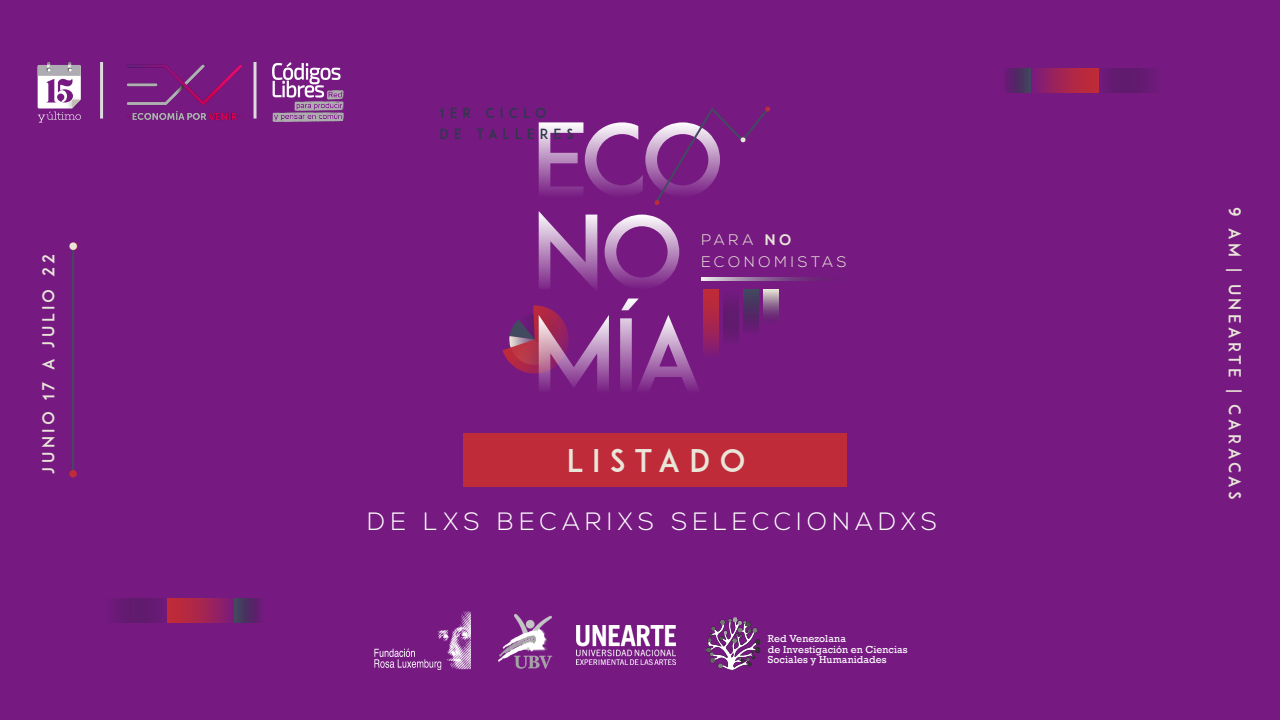
<style>
.page{position:relative;width:1280px;height:720px;background:#761a82}
.page>*{position:absolute;margin:0;border:0;box-sizing:border-box;transform-origin:0 0}
.t1{font:31px "ADAM.CGPRO";letter-spacing:.295em;color:#e9e5d8}
.t2{font:300 25px "Nexa";letter-spacing:.215em;color:#fff}
.t3{font:16.4px "ADAM.CGPRO";letter-spacing:.205em;color:#e9e5d8}
.t4{font:300 15.2px/21.8px "Nexa";letter-spacing:.25em;color:#e9e5d8}
.t5{font:13.9px/20.2px "ADAM.CGPRO";letter-spacing:.355em;color:#31374d}
.t6{font:10.4px/10.4px "Rockwell";letter-spacing:.01em;color:#fff}
.s1{font-weight:700}
</style>
<div class="page">
<img style="left:37px;top:64px;width:67px;height:59px">
<svg style="left:38px;top:62px;width:43px;height:60px"></svg>
<hr style="left:100px;top:62px;width:3px;height:57px;background:#dcdcdc">
<hr style="left:254px;top:62px;width:3px;height:57px;background:#dcdcdc">
<img style="left:126px;top:62px;width:129px;height:58px">
<img style="left:273px;top:62px;width:70px;height:59px">
<div style="left:103px;top:599px;width:65px;height:24px;background:linear-gradient(to right,#6a1a77,#641a71)"></div>
<div style="left:167px;top:599px;width:68px;height:24px;background:linear-gradient(to right,#c82d2d,#801c77)"></div>
<div style="left:235px;top:599px;width:28px;height:24px;background:linear-gradient(to right,#3a4558,#691674)"></div>
<div style="left:1097px;top:69px;width:66px;height:24px;background:linear-gradient(to right,#641a72,#6a1a76)"></div>
<div style="left:1031px;top:69px;width:67px;height:24px;background:linear-gradient(to right,#7e1c79,#c82d2e)"></div>
<svg style="left:1006px;top:69px;width:25px;height:24px"></svg>
<img style="left:576px;top:626px;width:100px;height:39px">
<img style="left:374px;top:611px;width:97px;height:59px">
<img style="left:498px;top:613px;width:55px;height:56px">
<img style="left:705px;top:617px;width:56px;height:53px">
<hr style="left:72px;top:246px;width:2px;height:228px;background:#424a60">
<svg style="left:69px;top:470px;width:8px;height:8px"></svg>
<svg style="left:69px;top:242px;width:9px;height:8px"></svg>
<svg style="left:620px;top:299px;width:79px;height:91px"></svg>
<svg style="left:770px;top:277px;width:47px;height:3px"></svg>
<svg style="left:704px;top:293px;width:15px;height:59px"></svg>
<div style="left:723px;top:289px;width:15px;height:55px;background:#651a72"></div>
<svg style="left:743px;top:293px;width:15px;height:37px"></svg>
<svg style="left:763px;top:289px;width:15px;height:29px"></svg>
<svg style="left:502px;top:305px;width:107px;height:85px"></svg>
<svg style="left:539px;top:106px;width:231px;height:187px"></svg>
<div style="left:463px;top:433px;width:384px;height:54px;background:#bf2b38"></div>
<h3 class="t3" style="left:38px;top:474px;width:222px;rotate:-90deg">Junio 17 a julio 22</h3>
<h3 class="t5" style="left:440px;top:103px;width:136px">1er CICLO<br>DE TALLERES</h3>
<h3 class="t4" style="left:701px;top:230px;width:147px">PARA <span class="s1">NO<br></span>ECONOMISTAS</h3>
<h1 class="t1" style="left:567px;top:442px;width:180px">lISTADO</h1>
<h2 class="t2" style="left:368px;top:507px;width:571px">DE LXS BECARIXS SELECCIONADXS</h2>
<p class="t6" style="left:768px;top:634px;width:141px">Red Venezolana<br>de Investigación en Ciencias<br>Sociales y Humanidades</p>
<h3 class="t3" style="left:1245px;top:207px;width:294px;rotate:90deg">9 am | unearte | Caracas</h3>
</div>
